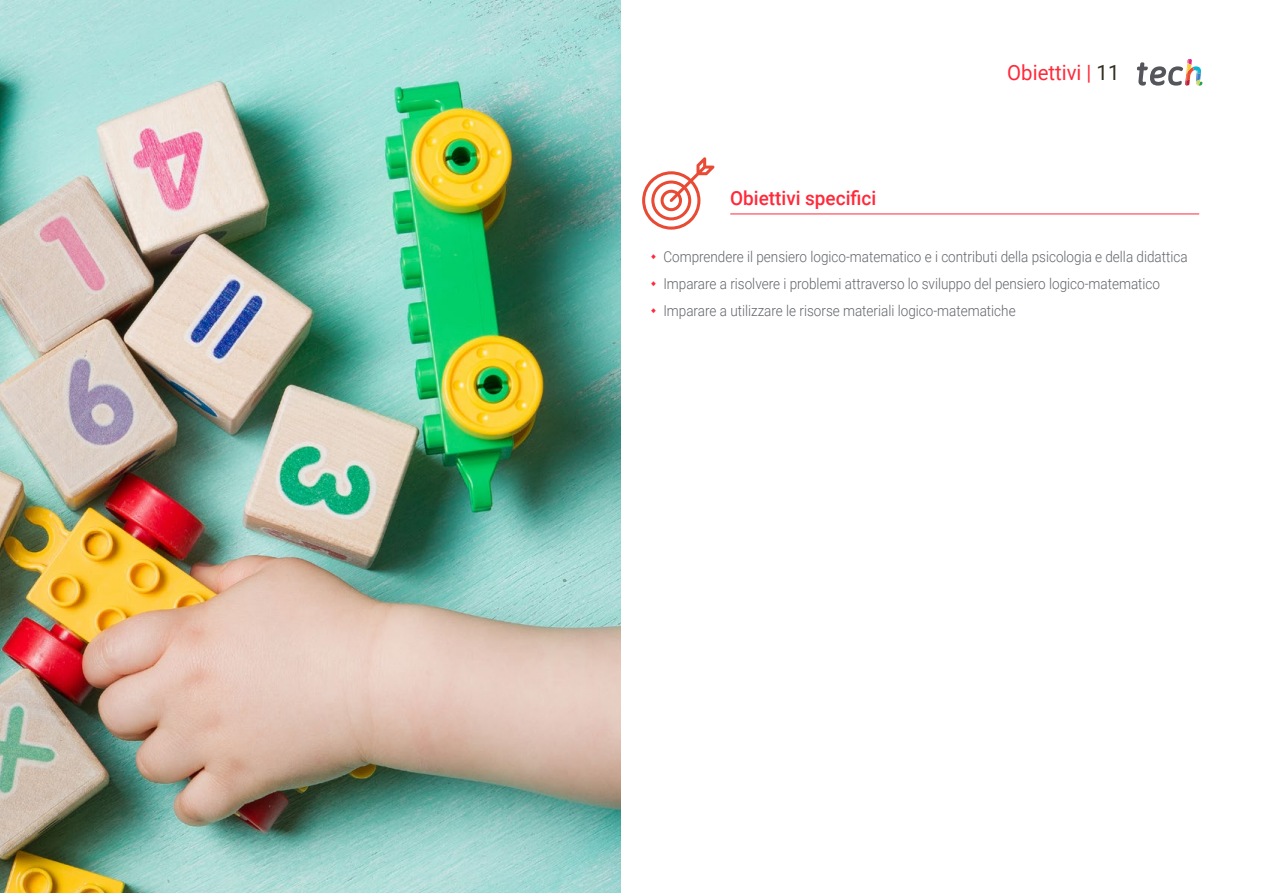
<style>
.page{position:relative;width:1263px;height:893px;background:#fff}
.page>*{position:absolute;margin:0;border:0;box-sizing:border-box;transform-origin:0 0}
.t1{font:21px "Roboto";color:#ff293a}
.t2{font:500 19.5px "Roboto";color:#ff293a}
.t3{font:300 15px/26.7px "Roboto";color:#61646a;scale:.9 1}
.s1{color:#312e20}
</style>
<div class="page">
<hr style="left:730px;top:214px;width:469px;height:1px;background:#ff293a">
<svg style="left:642px;top:157px;width:72px;height:73px"></svg>
<img style="left:0;top:0;width:621px;height:893px">
<svg style="left:1137px;top:59px;width:65px;height:27px"></svg>
<h2 class="t2" style="left:730px;top:185px;width:147px">Obiettivi specifici</h2>
<h1 class="t1" style="left:1007px;top:57px;width:114px">Obiettivi | <span class="s1">11</span></h1>
<p class="t3" style="left:663px;top:243px;width:584px">Comprendere il pensiero logico-matematico e i contributi della psicologia e della didattica<br>Imparare a risolvere i problemi attraverso lo sviluppo del pensiero logico-matematico<br>Imparare a utilizzare le risorse materiali logico-matematiche</p>
</div>
